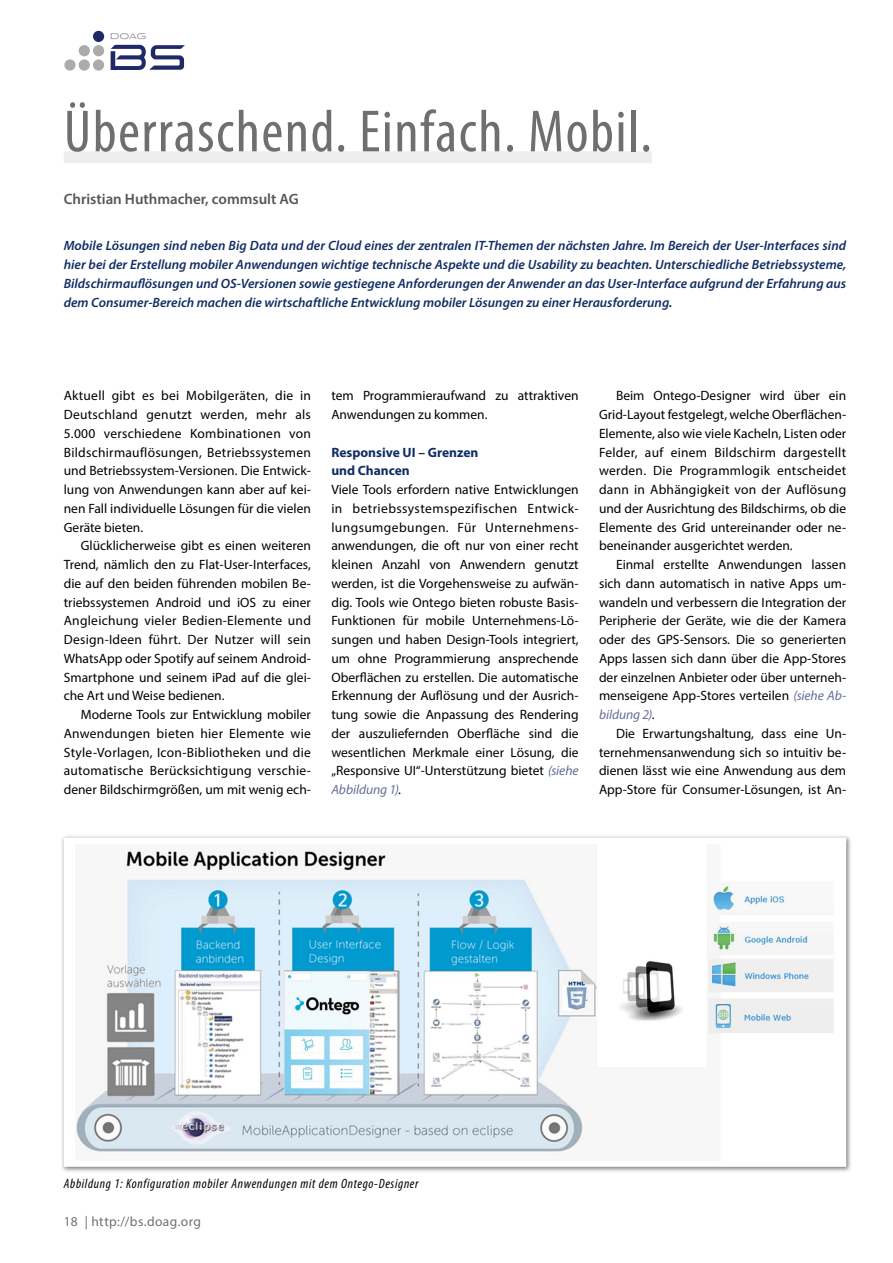
<style>
.page{position:relative;width:893px;height:1263px;background:#fff}
.page>*{position:absolute;margin:0;border:0;box-sizing:border-box;transform-origin:0 0}
.t1{font:condensed 60px "Myriad Pro";letter-spacing:.025em;color:#706f6f}
.t2{font:600 15px "Myriad Pro";color:#575756}
.t3{font:13.5px/18.8px "Myriad Pro";color:#000;text-align:justify}
.t4{font:italic 600 13.5px/18.8px "Myriad Pro";color:#112d63;text-align:justify}
.t5{font:italic condensed 13.5px "Myriad Pro";letter-spacing:.05em;color:#000}
.t6{font:700 13.5px/18.8px "Myriad Pro";color:#112d63}
.t7{font:13.5px "Myriad Pro";letter-spacing:.03em;color:#706f6f}
.s1{font-style:italic;color:#656c98}
</style>
<div class="page">
<div style="left:93px;top:59px;width:11px;height:12px;background:#acabab;border-radius:50%"></div>
<div style="left:93px;top:31px;width:11px;height:11px;background:#202967;border-radius:50%"></div>
<div style="left:79px;top:45px;width:11px;height:11px;background:#acabab;border-radius:50%"></div>
<div style="left:93px;top:45px;width:11px;height:11px;background:#acabab;border-radius:50%"></div>
<div style="left:64px;top:59px;width:12px;height:12px;background:#acabab;border-radius:50%"></div>
<div style="left:79px;top:59px;width:11px;height:12px;background:#acabab;border-radius:50%"></div>
<svg style="left:111px;top:45px;width:74px;height:25px"></svg>
<svg style="left:111px;top:33px;width:35px;height:6px"></svg>
<div style="left:64px;top:151px;width:588px;height:12px;background:#ededed"></div>
<svg style="left:62px;top:836px;width:787px;height:334px"></svg>
<h1 class="t1" style="left:64px;top:95px;width:590px">Überraschend. Einfach. Mobil.</h1>
<p class="t2" style="left:64px;top:189px;width:236px">Christian Huthmacher, commsult AG</p>
<p class="t4" style="left:64px;top:236px;width:784px">Mobile Lösungen sind neben Big Data und der Cloud eines der zentralen IT-Themen der nächsten Jahre. Im Bereich der User-Interfaces sind hier bei der Erstellung mobiler Anwendungen wichtige technische Aspekte und die Usability zu beachten. Unterschiedliche Betriebssysteme, Bildschirmauflösungen und OS-Versionen sowie gestiegene Anforderungen der Anwender an das User-Interface aufgrund der Erfahrung aus dem Consumer-Bereich machen die wirtschaftliche Entwicklung mobiler Lösungen zu einer Herausforderung.</p>
<p class="t3" style="left:64px;top:386px;width:249px">Aktuell gibt es bei Mobilgeräten, die in Deutschland genutzt werden, mehr als 5.000 verschiedene Kombinationen von Bildschirmauflösungen, Betriebssystemen und Betriebssystem-Versionen. Die Entwick&shy;lung von Anwendungen kann aber auf kei&shy;nen Fall individuelle Lösungen für die vielen Geräte bieten.</p>
<p class="t3" style="left:64px;top:536px;width:249px;text-indent:17px">Glücklicherweise gibt es einen weiteren Trend, nämlich den zu Flat-User-Interfaces, die auf den beiden führenden mobilen Be&shy;triebssystemen Android und iOS zu einer Angleichung vieler Bedien-Elemente und Design-Ideen führt. Der Nutzer will sein WhatsApp oder Spotify auf seinem Android-Smartphone und seinem iPad auf die glei&shy;che Art und Weise bedienen.</p>
<p class="t3" style="left:64px;top:705px;width:249px;text-indent:17px">Moderne Tools zur Entwicklung mobiler Anwendungen bieten hier Elemente wie Style-Vorlagen, Icon-Bibliotheken und die automatische Berücksichtigung verschie&shy;dener Bildschirmgrößen, um mit wenig ech-</p>
<p class="t3" style="left:331px;top:386px;width:249px">tem Programmieraufwand zu attraktiven<br>Anwendungen zu kommen.</p>
<p class="t6" style="left:331px;top:442px;width:149px">Responsive UI – Grenzen und Chancen</p>
<p class="t3" style="left:331px;top:480px;width:249px">Viele Tools erfordern native Entwicklungen in betriebssystemspezifischen Entwick&shy;lungsumgebungen. Für Unternehmens&shy;anwendungen, die oft nur von einer recht kleinen Anzahl von Anwendern genutzt werden, ist die Vorgehensweise zu aufwän&shy;dig. Tools wie Ontego bieten robuste Basis-Funktionen für mobile Unternehmens-Lö&shy;sungen und haben Design-Tools integriert, um ohne Programmierung ansprechende Oberflächen zu erstellen. Die automatische Erkennung der Auflösung und der Ausrich&shy;tung sowie die Anpassung des Rendering der auszuliefernden Oberfläche sind die wesentlichen Merkmale einer Lösung, die „Responsive UI“-Unterstützung bietet <span class="s1">(siehe Abbildung 1)</span>.</p>
<p class="t3" style="left:599px;top:386px;width:249px;text-indent:17px">Beim Ontego-Designer wird über ein Grid-Layout festgelegt, welche Oberflächen-Elemente, also wie viele Kacheln, Listen oder Felder, auf einem Bildschirm dargestellt werden. Die Programmlogik entscheidet dann in Abhängigkeit von der Auflösung und der Ausrichtung des Bildschirms, ob die Elemente des Grid untereinander oder ne&shy;beneinander ausgerichtet werden.</p>
<p class="t3" style="left:599px;top:555px;width:249px;text-indent:17px">Einmal erstellte Anwendungen lassen sich dann automatisch in native Apps um&shy;wandeln und verbessern die Integration der Peripherie der Geräte, wie die der Kamera oder des GPS-Sensors. Die so generierten Apps lassen sich dann über die App-Stores der einzelnen Anbieter oder über unterneh&shy;menseigene App-Stores verteilen <span class="s1">(siehe Ab&shy;bildung 2)</span>.</p>
<p class="t3" style="left:599px;top:724px;width:249px;text-indent:17px">Die Erwartungshaltung, dass eine Un&shy;ternehmensanwendung sich so intuitiv be&shy;dienen lässt wie eine Anwendung aus dem App-Store für Consumer-Lösungen, ist An-</p>
<p class="t5" style="left:64px;top:1175px;width:356px">Abbildung 1: Konfiguration mobiler Anwendungen mit dem Ontego-Designer</p>
<p class="t7" style="left:64px;top:1213px;width:139px">18 | http://bs.doag.org</p>
</div>
